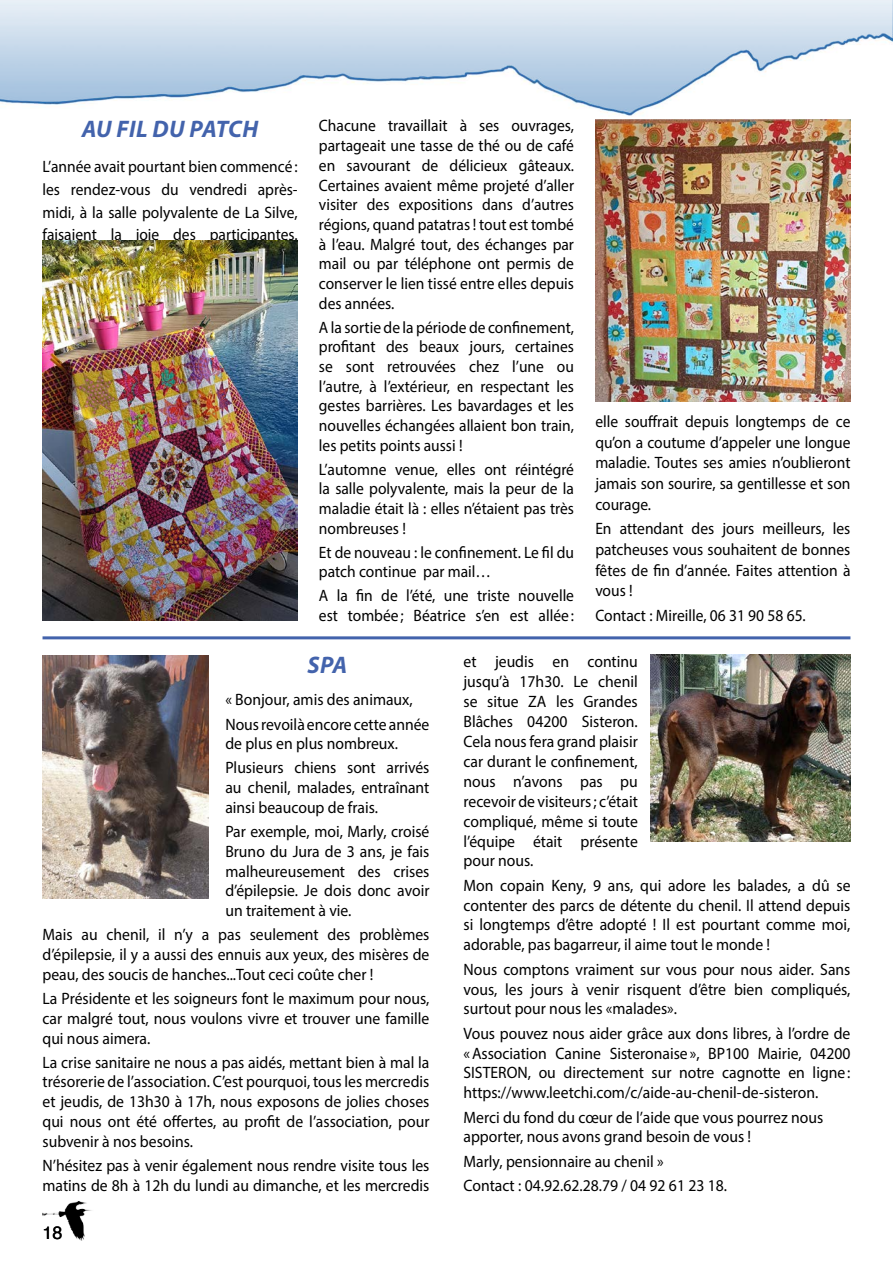
<style>
.page{position:relative;width:893px;height:1263px;background:#fff}
.page>*{position:absolute;margin:0;border:0;box-sizing:border-box;transform-origin:0 0}
.t1{font:italic 700 24px "Myriad Pro";letter-spacing:.01em;color:#4363ac}
.t2{font:18px "Helvetica";color:#000}
.t3{font:16.5px/20px "Myriad Pro";color:#000;text-align:justify;scale:.95 1}
.t4{font:16.5px/19.6px "Myriad Pro";color:#000;text-align:justify;scale:.94 1}
</style>
<div class="page">
<img style="left:43px;top:1201px;width:49px;height:40px">
<img style="left:0;top:0;width:893px;height:117px">
<img style="left:43px;top:656px;width:165px;height:242px">
<img style="left:651px;top:655px;width:199px;height:187px">
<hr style="left:43px;top:636px;width:807px;height:3px;background:#4363ac">
<img style="left:595px;top:119px;width:255px;height:282px">
<img style="left:43px;top:240px;width:255px;height:381px">
<h1 class="t1" style="left:82px;top:113px;width:178px">AU FIL DU PATCH</h1>
<p class="t4" style="left:43px;top:155px;width:273px;line-height:22.5px">L’année avait pourtant bien commencé: les rendez-vous du vendredi après&shy;midi, à la salle polyvalente de La Silve, faisaient la joie des participantes.</p>
<p class="t4" style="left:319px;top:116px;width:273px">Chacune travaillait à ses ouvrages, partageait une tasse de thé ou de café en savourant de délicieux gâteaux.<br>Certaines avaient même projeté d’aller visiter des expositions dans d’autres régions, quand patatras ! tout est tombé à l’eau. Malgré tout, des échanges par mail ou par téléphone ont permis de conserver le lien tissé entre elles depuis des années.</p>
<p class="t4" style="left:319px;top:317px;width:273px">A la sortie de la période de confinement, profitant des beaux jours, certaines se sont retrouvées chez l’une ou l’autre, à l’extérieur, en respectant les gestes barrières. Les bavardages et les nouvelles échangées allaient bon train, les petits points aussi !</p>
<p class="t4" style="left:319px;top:459px;width:273px">L’automne venue, elles ont réintégré la salle polyvalente, mais la peur de la maladie était là : elles n’étaient pas très nombreuses !</p>
<p class="t4" style="left:319px;top:542px;width:273px">Et de nouveau : le confinement. Le fil du patch continue par mail…</p>
<p class="t4" style="left:319px;top:586px;width:273px">A la fin de l’été, une triste nouvelle est tombée; Béatrice s’en est allée:</p>
<p class="t4" style="left:595px;top:411px;width:273px;line-height:20.5px">elle souffrait depuis longtemps de ce qu’on a coutume d’appeler une longue maladie. Toutes ses amies n’oublieront jamais son sourire, sa gentillesse et son courage.</p>
<p class="t4" style="left:595px;top:518px;width:273px;line-height:20.5px">En attendant des jours meilleurs, les patcheuses vous souhaitent de bonnes fêtes de fin d’année. Faites attention à vous !</p>
<p class="t4" style="left:595px;top:605px;width:225px">Contact : Mireille, 06 31 90 58 65.</p>
<h1 class="t1" style="left:308px;top:649px;width:41px">SPA</h1>
<p class="t3" style="left:225px;top:688px;width:216px;line-height:24px">« Bonjour, amis des animaux,<br>Nous revoilà encore cette année</p>
<p class="t3" style="left:225px;top:731px;width:216px;line-height:24px">de plus en plus nombreux.<br>Plusieurs chiens sont arrivés</p>
<p class="t3" style="left:225px;top:777px;width:216px">au chenil, malades, entraînant ainsi beaucoup de frais.</p>
<p class="t3" style="left:225px;top:821px;width:216px">Par exemple, moi, Marly, croisé Bruno du Jura de 3 ans, je fais malheureusement des crises d’épilepsie. Je dois donc avoir un traitement à vie.</p>
<p class="t3" style="left:43px;top:924px;width:409px">Mais au chenil, il n’y a pas seulement des problèmes d’épilepsie, il y a aussi des ennuis aux yeux, des misères de peau, des soucis de hanches...Tout ceci coûte cher !</p>
<p class="t3" style="left:43px;top:988px;width:409px">La Présidente et les soigneurs font le maximum pour nous, car malgré tout, nous voulons vivre et trouver une famille qui nous aimera.</p>
<p class="t3" style="left:43px;top:1052px;width:409px">La crise sanitaire ne nous a pas aidés, mettant bien à mal la trésorerie de l’association. C’est pourquoi, tous les mercredis et jeudis, de 13h30 à 17h, nous exposons de jolies choses qui nous ont été offertes, au profit de l’association, pour subvenir à nos besoins.</p>
<p class="t3" style="left:43px;top:1155px;width:409px">N’hésitez pas à venir également nous rendre visite tous les matins de 8h à 12h du lundi au dimanche, et les mercredis</p>
<p class="t2" style="left:43px;top:1221px;width:22px">18</p>
<p class="t3" style="left:463px;top:651px;width:185px">et jeudis en continu jusqu’à 17h30. Le chenil se situe ZA les Grandes Blâches 04200 Sisteron.<br>Cela nous fera grand plaisir car durant le confinement, nous n’avons pas pu recevoir de visiteurs; c’était compliqué, même si toute l’équipe était présente pour nous.</p>
<p class="t3" style="left:463px;top:875px;width:409px">Mon copain Keny, 9 ans, qui adore les balades, a dû se contenter des parcs de détente du chenil. Il attend depuis si longtemps d’être adopté ! Il est pourtant comme moi, adorable, pas bagarreur, il aime tout le monde !</p>
<p class="t3" style="left:463px;top:959px;width:409px">Nous comptons vraiment sur vous pour nous aider. Sans vous, les jours à venir risquent d’être bien compliqués, surtout pour nous les «malades».</p>
<p class="t3" style="left:463px;top:1023px;width:409px">Vous pouvez nous aider grâce aux dons libres, à l’ordre de «Association Canine Sisteronaise», BP100 Mairie, 04200<br>SISTERON, ou directement sur notre cagnotte en ligne : https://www.leetchi.com/c/aide-au-chenil-de-sisteron.</p>
<p class="t3" style="left:463px;top:1107px;width:380px">Merci du fond du cœur de l’aide que vous pourrez nous apporter, nous avons grand besoin de vous !</p>
<p class="t3" style="left:463px;top:1149px;width:279px;line-height:24.2px">Marly, pensionnaire au chenil »<br>Contact : 04.92.62.28.79 / 04 92 61 23 18.</p>
</div>
